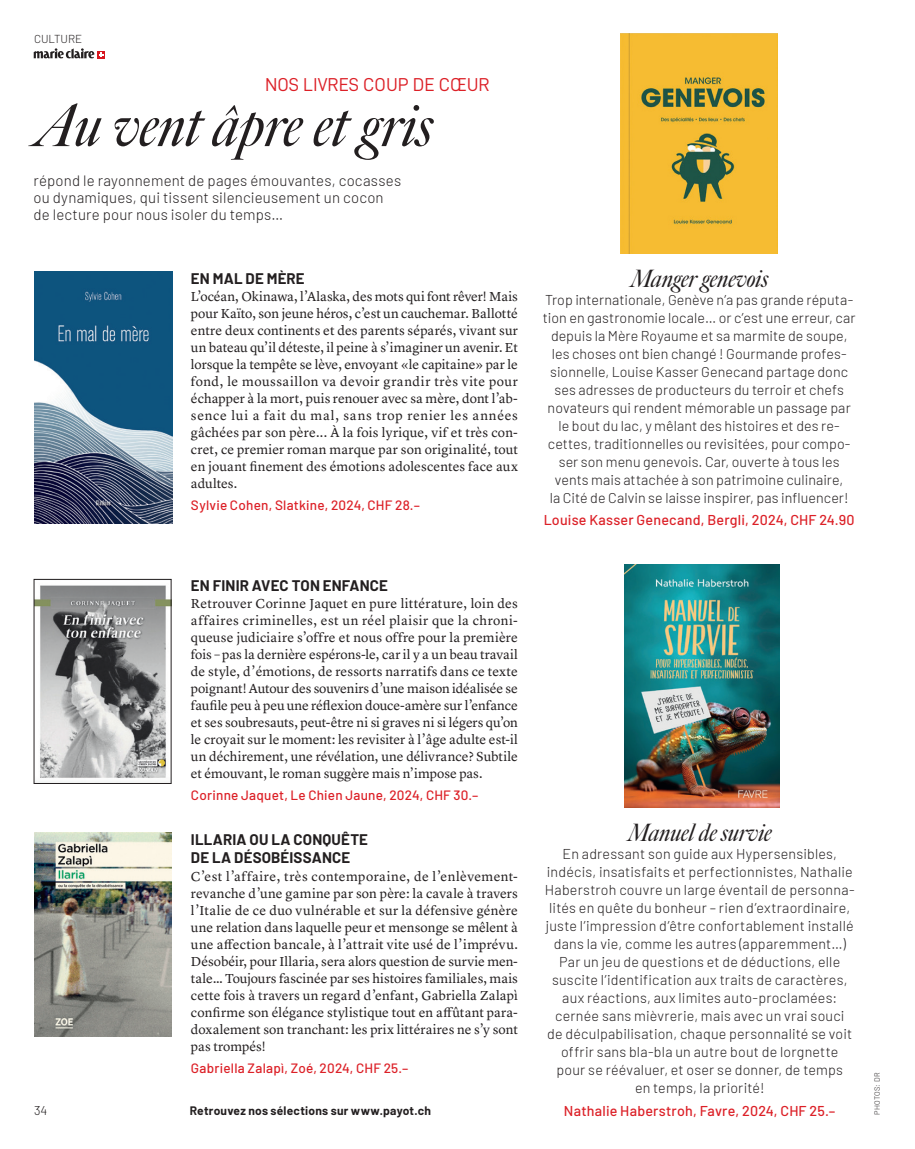
<style>
.page{position:relative;width:915px;height:1149px;background:#fff}
.page>*{position:absolute;margin:0;border:0;box-sizing:border-box;transform-origin:0 0}
.t1{font:italic 58.5px "Big Caslon FB";color:#231f20}
.t2{font:italic 24px "Big Caslon FB";letter-spacing:-.005em;color:#231f20}
.t3{font:18.75px "D DIN";color:#dc2027}
.t4{font:300 15px/17px "Barlow";letter-spacing:.01em;color:#231f20}
.t5{font:700 15px/18px "Barlow";letter-spacing:.01em;color:#231f20}
.t6{font:300 14.25px/18px "Barlow";letter-spacing:.01em;color:#231f20;text-align:center}
.t7{font:500 14.25px "Barlow";letter-spacing:.015em;color:#dc2027}
.t8{font:13.5px/17px "Lyon Text";letter-spacing:.005em;color:#231f20;text-align:justify}
.t9{font:500 13.5px "Barlow";letter-spacing:.015em;color:#dc2027}
.t10{font:300 12.75px "Barlow";color:#231f20}
.t11{font:700 12px "Barlow";letter-spacing:.02em;color:#231f20}
.t12{font:300 11.55px "Barlow";color:#231f20}
.t13{font:300 7.5px "Barlow";letter-spacing:.03em;color:#231f20}
</style>
<div class="page">
<svg style="left:103px;top:51px;width:2px;height:7px"></svg>
<svg style="left:34px;top:48px;width:69px;height:11px"></svg>
<img style="left:34px;top:271px;width:138px;height:252px">
<img style="left:36px;top:585px;width:133px;height:193px">
<img style="left:34px;top:832px;width:137px;height:204px">
<img style="left:620px;top:34px;width:157px;height:219px">
<img style="left:624px;top:564px;width:155px;height:243px">
<p class="t12" style="left:34px;top:31px;width:50px">CULTURE</p>
<h3 class="t3" style="left:265px;top:75px;width:226px">NOS LIVRES COUP DE CŒUR</h3>
<h1 class="t1" style="left:37px;top:91px;width:396px">Au vent âpre et gris</h1>
<p class="t4" style="left:33px;top:171px;width:369px">répond le rayonnement de pages émouvantes, cocasses ou dynamiques, qui tissent silencieusement un cocon de lecture pour nous isoler du temps…</p>
<p class="t5" style="left:191px;top:268px;width:115px">EN MAL DE MÈRE</p>
<p class="t8" style="left:191px;top:286px;width:328px">L’océan, Okinawa, l’Alaska, des mots qui font rêver! Mais pour Kaïto, son jeune héros, c’est un cauchemar. Ballotté entre deux continents et des parents séparés, vivant sur un bateau qu’il déteste, il peine à s’imaginer un avenir. Et lorsque la tempête se lève, envoyant «le capitaine» par le fond, le moussaillon va devoir grandir très vite pour échapper à la mort, puis renouer avec sa mère, dont l’ab&shy;sence lui a fait du mal, sans trop renier les années gâchées par son père... À la fois lyrique, vif et très con&shy;cret, ce premier roman marque par son originalité, tout en jouant finement des émotions adolescentes face aux adultes.</p>
<p class="t9" style="left:191px;top:495px;width:230px">Sylvie Cohen, Slatkine, 2024, CHF 28.–</p>
<h2 class="t2" style="left:630px;top:264px;width:139px">Manger genevois</h2>
<p class="t6" style="left:542px;top:289px;width:314px">Trop internationale, Genève n’a pas grande réputa&shy;tion en gastronomie locale… or c’est une erreur, car depuis la Mère Royaume et sa marmite de soupe, les choses ont bien changé ! Gourmande profes&shy;sionnelle, Louise Kasser Genecand partage donc ses adresses de producteurs du terroir et chefs novateurs qui rendent mémorable un passage par le bout du lac, y mêlant des histoires et des re&shy;cettes, traditionnelles ou revisitées, pour compo&shy;ser son menu genevois. Car, ouverte à tous les vents mais attachée à son patrimoine culinaire,<br>la Cité de Calvin se laisse inspirer, pas influencer!</p>
<p class="t7" style="left:543px;top:509px;width:312px">Louise Kasser Genecand, Bergli, 2024, CHF 24.90</p>
<p class="t5" style="left:191px;top:575px;width:198px">EN FINIR AVEC TON ENFANCE</p>
<p class="t8" style="left:191px;top:593px;width:328px">Retrouver Corinne Jaquet en pure littérature, loin des affaires criminelles, est un réel plaisir que la chroni&shy;queuse judiciaire s’offre et nous offre pour la première fois – pas la dernière espérons-le, car il y a un beau travail de style, d’émotions, de ressorts narratifs dans ce texte poignant! Autour des souvenirs d’une maison idéalisée se faufile peu à peu une réflexion douce-amère sur l’enfance et ses soubresauts, peut-être ni si graves ni si légers qu’on le croyait sur le moment: les revisiter à l’âge adulte est-il un déchirement, une révélation, une délivrance? Subtile et émouvant, le roman suggère mais n’impose pas.</p>
<p class="t9" style="left:191px;top:785px;width:289px">Corinne Jaquet, Le Chien Jaune, 2024, CHF 30.–</p>
<p class="t5" style="left:191px;top:829px;width:178px">ILLARIA OU LA CONQUÊTE<br>DE LA DÉSOBÉISSANCE</p>
<p class="t8" style="left:191px;top:866px;width:328px">C’est l’affaire, très contemporaine, de l’enlèvement&shy;revanche d’une gamine par son père: la cavale à travers l’Italie de ce duo vulnérable et sur la défensive génère une relation dans laquelle peur et mensonge se mêlent à une affection bancale, à l’attrait vite usé de l’imprévu.<br>Désobéir, pour Illaria, sera alors question de survie men&shy;tale… Toujours fascinée par ses histoires familiales, mais cette fois à travers un regard d’enfant, Gabriella Zalapì confirme son élégance stylistique tout en affûtant para&shy;doxalement son tranchant: les prix littéraires ne s’y sont pas trompés!</p>
<p class="t9" style="left:191px;top:1057px;width:219px">Gabriella Zalapì, Zoé, 2024, CHF 25.–</p>
<h2 class="t2" style="left:627px;top:818px;width:145px">Manuel de survie</h2>
<p class="t6" style="left:544px;top:843px;width:311px">En adressant son guide aux Hypersensibles, indécis, insatisfaits et perfectionnistes, Nathalie Haberstroh couvre un large éventail de personna&shy;lités en quête du bonheur – rien d’extraordinaire, juste l’impression d’être confortablement installé dans la vie, comme les autres (apparemment…)<br>Par un jeu de questions et de déductions, elle suscite l’identification aux traits de caractères, aux réactions, aux limites auto-proclamées: cernée sans mièvrerie, mais avec un vrai souci<br>de déculpabilisation, chaque personnalité se voit offrir sans bla-bla un autre bout de lorgnette pour se réévaluer, et oser se donner, de temps<br>en temps, la priorité!</p>
<p class="t10" style="left:34px;top:1100px;width:15px">34</p>
<p class="t11" style="left:190px;top:1101px;width:243px">Retrouvez nos sélections sur www.payot.ch</p>
<p class="t7" style="left:563px;top:1099px;width:273px">Nathalie Haberstroh, Favre, 2024, CHF 25.–</p>
<p class="t13" style="left:871px;top:1114px;width:44px;rotate:-90deg">PHOTOS: DR</p>
</div>
